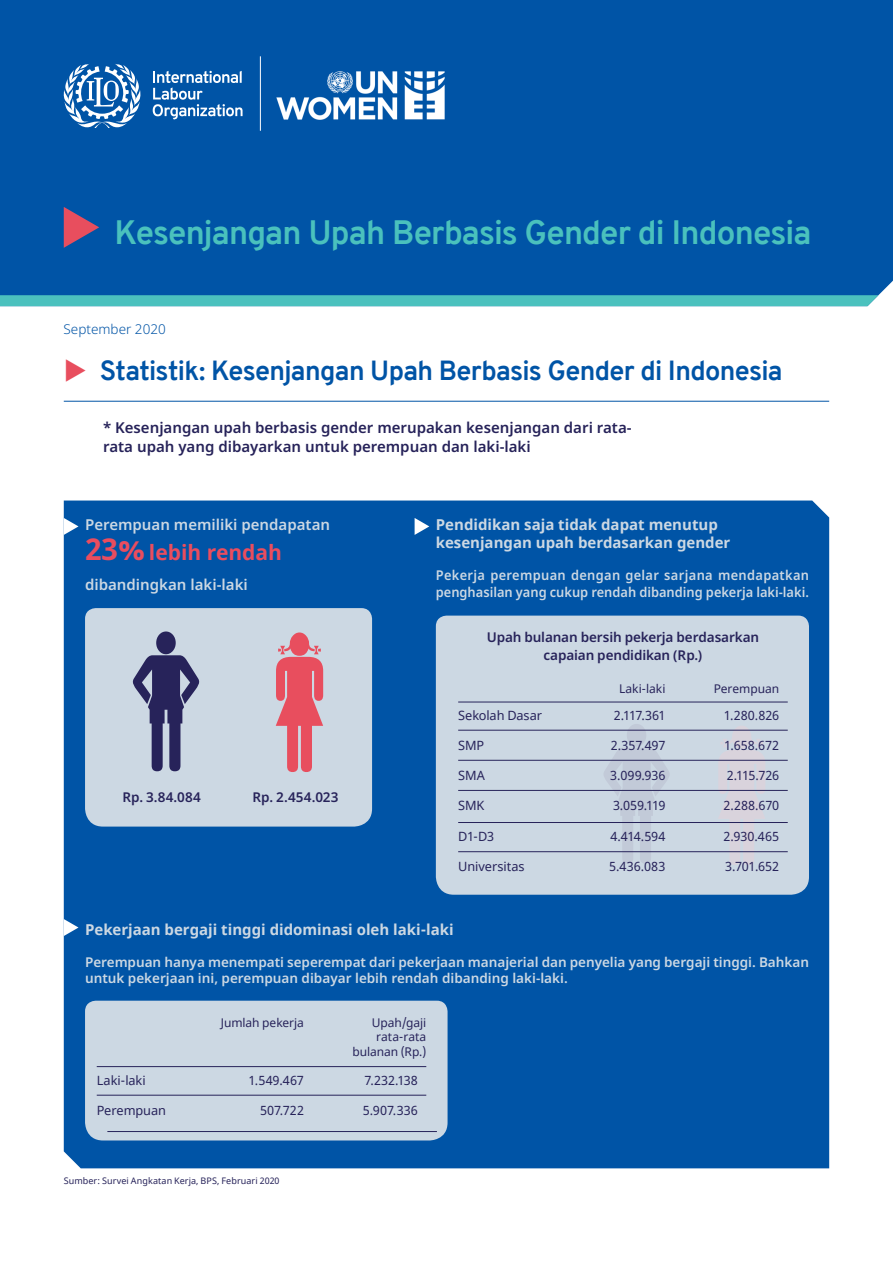
<style>
.page{position:relative;width:893px;height:1263px;background:#fff}
.page>*{position:absolute;margin:0;border:0;box-sizing:border-box;transform-origin:0 0}
.Briefing_A4_-_Main_t{font:700 33px "Overpass";letter-spacing:-.025em;color:#4ac1bd}
.Briefing_A4_-_Headin{font:700 27px "Overpass";letter-spacing:-.025em;color:#0054a6}
.Briefing_A4_-_Crossh{font:700 21px "Noto Sans";color:#e94d5f}
.Briefing_A4_-_Crossh-2{font:700 15px/18px "Noto Sans";color:#ccd8e3}
.Briefing_A4_-_Crossh-3{font:600 15px/19.5px "Noto Sans";color:#262259}
.Briefing_A4_-_Crossh-4{font:600 15px "Noto Sans";color:#ccd8e3}
.Briefing_A4_-_Crossh-5{font:600 13.5px/16.2px "Noto Sans";color:#ccd8e3}
.Briefing_A4_-_Crossh-6{font:600 13.5px/16.2px "Noto Sans";color:#ccd8e3;scale:.95 1}
.Briefing_A4_-_Crossh-7{font:600 13.5px/17.5px "Noto Sans";letter-spacing:-.005em;color:#27235a;text-align:center}
.Body{font:300 13.5px "Noto Sans";color:#0154a6}
.Briefing_A4_-_Crossh-8{font:12.75px "Noto Sans";letter-spacing:-.005em;color:#27235a}
.Briefing_A4_-_Crossh-9{font:12px/14.4px "Noto Sans";letter-spacing:-.005em;color:#27235a;text-align:right}
.Briefing_A4_-_Body{font:9px "Noto Sans";letter-spacing:.01em;color:#27235a}
.s1{color:#e84e5e}
.s2{font-size:30px}
</style>
<div class="page">
<div style="left:0;top:0;width:893px;height:296px;background:#0054a6"></div>
<svg style="left:0;top:295px;width:878px;height:11px;background:#4abfbd"></svg>
<svg style="left:153px;top:71px;width:90px;height:48px;background:#417fbc"></svg>
<svg style="left:64px;top:64px;width:78px;height:64px"></svg>
<svg style="left:64px;top:207px;width:35px;height:41px"></svg>
<hr style="left:64px;top:401px;width:765px;height:1px;background:#0054a6">
<div style="left:64px;top:500px;width:765px;height:668px;background:#0054a6"></div>
<svg style="left:64px;top:518px;width:15px;height:17px"></svg>
<svg style="left:415px;top:518px;width:14px;height:17px"></svg>
<svg style="left:64px;top:919px;width:15px;height:17px"></svg>
<div style="left:85px;top:608px;width:287px;height:218px;background:#ccd8e3"></div>
<svg style="left:276px;top:632px;width:47px;height:140px;background:#de7e8d"></svg>
<svg style="left:133px;top:631px;width:66px;height:140px;background:#8084a4"></svg>
<hr style="left:260px;top:56px;width:1px;height:75px;background:#fff">
<div style="left:436px;top:616px;width:373px;height:279px;background:#ccd8e3"></div>
<svg style="left:718px;top:725px;width:47px;height:140px;background:#d3d3dd"></svg>
<svg style="left:603px;top:724px;width:67px;height:140px;background:#c6d0dd"></svg>
<hr style="left:458px;top:702px;width:330px;height:1px;background:#27235a">
<hr style="left:458px;top:730px;width:330px;height:1px;background:#27235a">
<hr style="left:458px;top:760px;width:330px;height:1px;background:#27235a">
<hr style="left:458px;top:790px;width:330px;height:1px;background:#27235a">
<hr style="left:458px;top:822px;width:330px;height:1px;background:#27235a">
<hr style="left:458px;top:851px;width:330px;height:1px;background:#27235a">
<div style="left:85px;top:1001px;width:363px;height:139px;background:#ccd8e3"></div>
<hr style="left:97px;top:1066px;width:329px;height:1px;background:#27235a">
<hr style="left:97px;top:1095px;width:329px;height:1px;background:#27235a">
<hr style="left:107px;top:1131px;width:330px;height:1px;background:#27235a">
<img style="left:275px;top:70px;width:171px;height:52px">
<p class="Briefing_A4_-_Main_t" style="left:114px;top:209px;width:698px">Kesenjangan Upah Berbasis Gender di Indonesia</p>
<p class="Body" style="left:64px;top:320px;width:104px">September 2020</p>
<p class="Briefing_A4_-_Headin" style="left:64px;top:351px;width:720px"><span class="s1">◆</span> Statistik: Kesenjangan Upah Berbasis Gender di Indonesia</p>
<p class="Briefing_A4_-_Crossh-3" style="left:103px;top:418px;width:530px">* Kesenjangan upah berbasis gender merupakan kesenjangan dari rata&shy;rata upah yang dibayarkan untuk perempuan dan laki-laki</p>
<p class="Briefing_A4_-_Crossh-4" style="left:85px;top:514px;width:247px">Perempuan memiliki pendapatan</p>
<p class="Briefing_A4_-_Crossh" style="left:85px;top:538px;width:199px"><span class="s2">23%</span> lebih rendah</p>
<p class="Briefing_A4_-_Crossh-4" style="left:85px;top:574px;width:164px">dibandingkan laki-laki</p>
<p class="Briefing_A4_-_Crossh-7" style="left:122px;top:789px;width:80px">Rp. 3.84.084</p>
<p class="Briefing_A4_-_Crossh-7" style="left:252px;top:789px;width:88px">Rp. 2.454.023</p>
<p class="Briefing_A4_-_Crossh-2" style="left:436px;top:516px;width:296px">Pendidikan saja tidak dapat menutup kesenjangan upah berdasarkan gender</p>
<p class="Briefing_A4_-_Crossh-6" style="left:436px;top:568px;width:394px">Pekerja perempuan dengan gelar sarjana mendapatkan penghasilan yang cukup rendah dibanding pekerja laki-laki.</p>
<p class="Briefing_A4_-_Crossh-7" style="left:487px;top:629px;width:274px">Upah bulanan bersih pekerja berdasarkan capaian pendidikan (Rp.)</p>
<p class="Briefing_A4_-_Crossh-9" style="left:619px;top:682px;width:48px">Laki-laki</p>
<p class="Briefing_A4_-_Crossh-9" style="left:714px;top:682px;width:67px">Perempuan</p>
<p class="Briefing_A4_-_Crossh-8" style="left:458px;top:706px;width:85px">Sekolah Dasar</p>
<p class="Briefing_A4_-_Crossh-8" style="left:614px;top:706px;width:53px">2.117.361</p>
<p class="Briefing_A4_-_Crossh-8" style="left:724px;top:706px;width:57px">1.280.826</p>
<p class="Briefing_A4_-_Crossh-8" style="left:458px;top:736px;width:28px">SMP</p>
<p class="Briefing_A4_-_Crossh-8" style="left:611px;top:736px;width:56px">2.357.497</p>
<p class="Briefing_A4_-_Crossh-8" style="left:724px;top:736px;width:57px">1.658.672</p>
<p class="Briefing_A4_-_Crossh-8" style="left:458px;top:767px;width:28px">SMA</p>
<p class="Briefing_A4_-_Crossh-8" style="left:610px;top:767px;width:57px">3.099.936</p>
<p class="Briefing_A4_-_Crossh-8" style="left:727px;top:767px;width:54px">2.115.726</p>
<p class="Briefing_A4_-_Crossh-8" style="left:458px;top:797px;width:28px">SMK</p>
<p class="Briefing_A4_-_Crossh-8" style="left:613px;top:797px;width:54px">3.059.119</p>
<p class="Briefing_A4_-_Crossh-8" style="left:723px;top:797px;width:57px">2.288.670</p>
<p class="Briefing_A4_-_Crossh-8" style="left:458px;top:827px;width:37px">D1-D3</p>
<p class="Briefing_A4_-_Crossh-8" style="left:610px;top:827px;width:57px">4.414.594</p>
<p class="Briefing_A4_-_Crossh-8" style="left:723px;top:827px;width:57px">2.930.465</p>
<p class="Briefing_A4_-_Crossh-8" style="left:458px;top:858px;width:68px">Universitas</p>
<p class="Briefing_A4_-_Crossh-8" style="left:609px;top:858px;width:58px">5.436.083</p>
<p class="Briefing_A4_-_Crossh-8" style="left:725px;top:858px;width:56px">3.701.652</p>
<p class="Briefing_A4_-_Crossh-2" style="left:85px;top:920px;width:370px">Pekerjaan bergaji tinggi didominasi oleh laki-laki</p>
<p class="Briefing_A4_-_Crossh-5" style="left:85px;top:954px;width:725px">Perempuan hanya menempati seperempat dari pekerjaan manajerial dan penyelia yang bergaji tinggi. Bahkan untuk pekerjaan ini, perempuan dibayar lebih rendah dibanding laki-laki.</p>
<p class="Briefing_A4_-_Crossh-9" style="left:221px;top:1016px;width:85px">Jumlah pekerja</p>
<p class="Briefing_A4_-_Crossh-9" style="left:352px;top:1016px;width:75px">Upah/gaji rata-rata bulanan (Rp.)</p>
<p class="Briefing_A4_-_Crossh-8" style="left:97px;top:1071px;width:50px">Laki-laki</p>
<p class="Briefing_A4_-_Crossh-8" style="left:248px;top:1071px;width:57px">1.549.467</p>
<p class="Briefing_A4_-_Crossh-8" style="left:364px;top:1071px;width:55px">7.232.138</p>
<p class="Briefing_A4_-_Crossh-8" style="left:97px;top:1101px;width:71px">Perempuan</p>
<p class="Briefing_A4_-_Crossh-8" style="left:260px;top:1101px;width:45px">507.722</p>
<p class="Briefing_A4_-_Crossh-8" style="left:363px;top:1101px;width:56px">5.907.336</p>
<p class="Briefing_A4_-_Body" style="left:64px;top:1175px;width:217px">Sumber: Survei Angkatan Kerja, BPS, Februari 2020</p>
</div>
